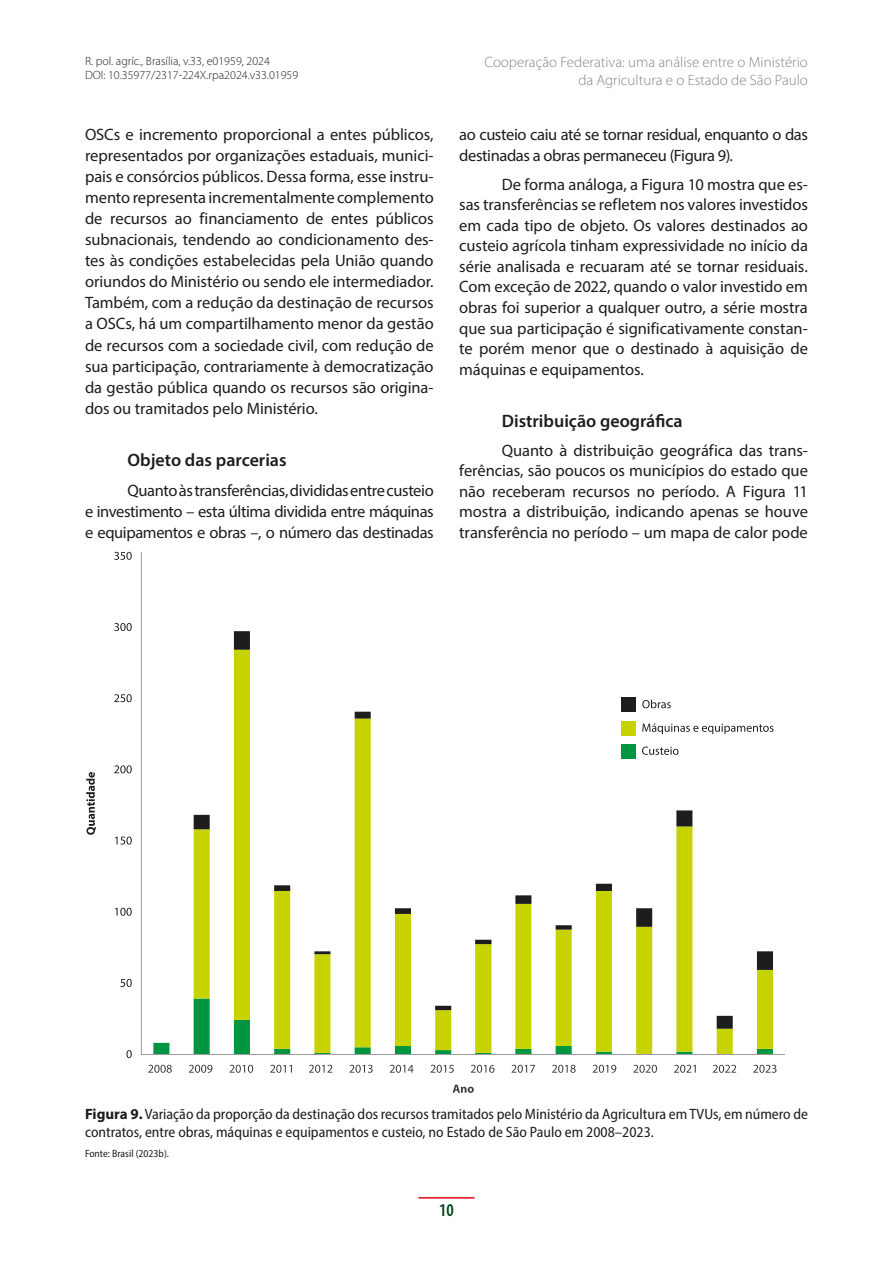
<style>
.page{position:relative;width:893px;height:1263px;background:#fff}
.page>*{position:absolute;margin:0;border:0;box-sizing:border-box;transform-origin:0 0}
.t1{font:600 18px "Myriad Pro";color:#1d1d1b}
.t2{font:600 condensed 18px "Myriad Pro";color:#00451a}
.t3{font:16.5px/21px "Myriad Pro";letter-spacing:-.01em;color:#1d1d1b;text-align:justify}
.t4{font:semi-condensed 15px/18px "Myriad Pro";color:#1d1d1b}
.t5{font:300 15px/18px "Myriad Pro";color:#878787;text-align:right}
.t6{font:300 12px/14.4px "Myriad Pro";color:#1d1d1b}
.t7{font:semi-condensed 10.5px "Myriad Pro";color:#1d1d1b}
.s1{font-weight:700;font-stretch:normal}
</style>
<div class="page">
<hr style="left:418px;top:1197px;width:57px;height:1px;background:#e30614">
<svg style="left:141px;top:552px;width:644px;height:503px"></svg>
<svg style="left:114px;top:552px;width:18px;height:506px"></svg>
<svg style="left:86px;top:772px;width:10px;height:63px"></svg>
<svg style="left:148px;top:1065px;width:24px;height:8px"></svg>
<svg style="left:189px;top:1065px;width:23px;height:8px"></svg>
<svg style="left:230px;top:1065px;width:23px;height:8px"></svg>
<svg style="left:270px;top:1065px;width:22px;height:8px"></svg>
<svg style="left:309px;top:1065px;width:23px;height:8px"></svg>
<svg style="left:349px;top:1065px;width:24px;height:8px"></svg>
<svg style="left:390px;top:1065px;width:23px;height:8px"></svg>
<svg style="left:431px;top:1065px;width:23px;height:8px"></svg>
<svg style="left:471px;top:1065px;width:23px;height:8px"></svg>
<svg style="left:512px;top:1065px;width:23px;height:8px"></svg>
<svg style="left:552px;top:1065px;width:24px;height:8px"></svg>
<svg style="left:593px;top:1065px;width:23px;height:8px"></svg>
<svg style="left:633px;top:1065px;width:24px;height:8px"></svg>
<svg style="left:674px;top:1065px;width:22px;height:8px"></svg>
<svg style="left:713px;top:1065px;width:23px;height:8px"></svg>
<svg style="left:753px;top:1065px;width:23px;height:8px"></svg>
<svg style="left:453px;top:1085px;width:21px;height:8px"></svg>
<div style="left:622px;top:697px;width:14px;height:14px;background:#1d1d1b"></div>
<svg style="left:642px;top:700px;width:29px;height:8px"></svg>
<div style="left:622px;top:721px;width:14px;height:14px;background:#c7d300"></div>
<svg style="left:642px;top:723px;width:131px;height:11px"></svg>
<div style="left:622px;top:744px;width:14px;height:14px;background:#009641"></div>
<svg style="left:642px;top:746px;width:37px;height:9px"></svg>
<p class="t6" style="left:85px;top:54px;width:215px">R. pol. agríc., Brasília, v.33, e01959, 2024<br>DOI: 10.35977/2317-224X.rpa2024.v33.01959</p>
<p class="t3" style="left:85px;top:124px;width:350px">OSCs e incremento proporcional a entes públicos, representados por organizações estaduais, munici&shy;pais e consórcios públicos. Dessa forma, esse instru&shy;mento representa incrementalmente complemento de recursos ao financiamento de entes públicos subnacionais, tendendo ao condicionamento des&shy;tes às condições estabelecidas pela União quando oriundos do Ministério ou sendo ele intermediador.<br>Também, com a redução da destinação de recursos a OSCs, há um compartilhamento menor da gestão de recursos com a sociedade civil, com redução de sua participação, contrariamente à democratização da gestão pública quando os recursos são origina&shy;dos ou tramitados pelo Ministério.</p>
<p class="t1" style="left:128px;top:449px;width:161px">Objeto das parcerias</p>
<p class="t3" style="left:85px;top:479px;width:350px;text-indent:43px">Quanto às transferências, divididas entre custeio e investimento – esta última dividida entre máquinas e equipamentos e obras –, o número das destinadas</p>
<p class="t5" style="left:484px;top:53px;width:325px">Cooperação Federativa: uma análise entre o Ministério da Agricultura e o Estado de São Paulo</p>
<p class="t3" style="left:459px;top:124px;width:350px;line-height:20.5px">ao custeio caiu até se tornar residual, enquanto o das destinadas a obras permaneceu (Figura 9).</p>
<p class="t3" style="left:459px;top:173px;width:350px;line-height:20.5px;text-indent:43px">De forma análoga, a Figura 10 mostra que es&shy;sas transferências se refletem nos valores investidos em cada tipo de objeto. Os valores destinados ao custeio agrícola tinham expressividade no início da série analisada e recuaram até se tornar residuais.<br>Com exceção de 2022, quando o valor investido em obras foi superior a qualquer outro, a série mostra que sua participação é significativamente constan&shy;te porém menor que o destinado à aquisição de máquinas e equipamentos.</p>
<p class="t1" style="left:502px;top:409px;width:182px">Distribuição geográfica</p>
<p class="t3" style="left:459px;top:440px;width:350px;line-height:20.5px;text-indent:43px">Quanto à distribuição geográfica das trans&shy;ferências, são poucos os municípios do estado que não receberam recursos no período. A Figura 11 mostra a distribuição, indicando apenas se houve transferência no período – um mapa de calor pode</p>
<p class="t4" style="left:85px;top:1104px;width:724px"><span class="s1">Figura 9.</span> Variação da proporção da destinação dos recursos tramitados pelo Ministério da Agricultura em TVUs, em número de contratos, entre obras, máquinas e equipamentos e custeio, no Estado de São Paulo em 2008–2023.</p>
<p class="t7" style="left:85px;top:1147px;width:86px">Fonte: Brasil (2023b).</p>
<p class="t2" style="left:439px;top:1200px;width:16px">10</p>
</div>
